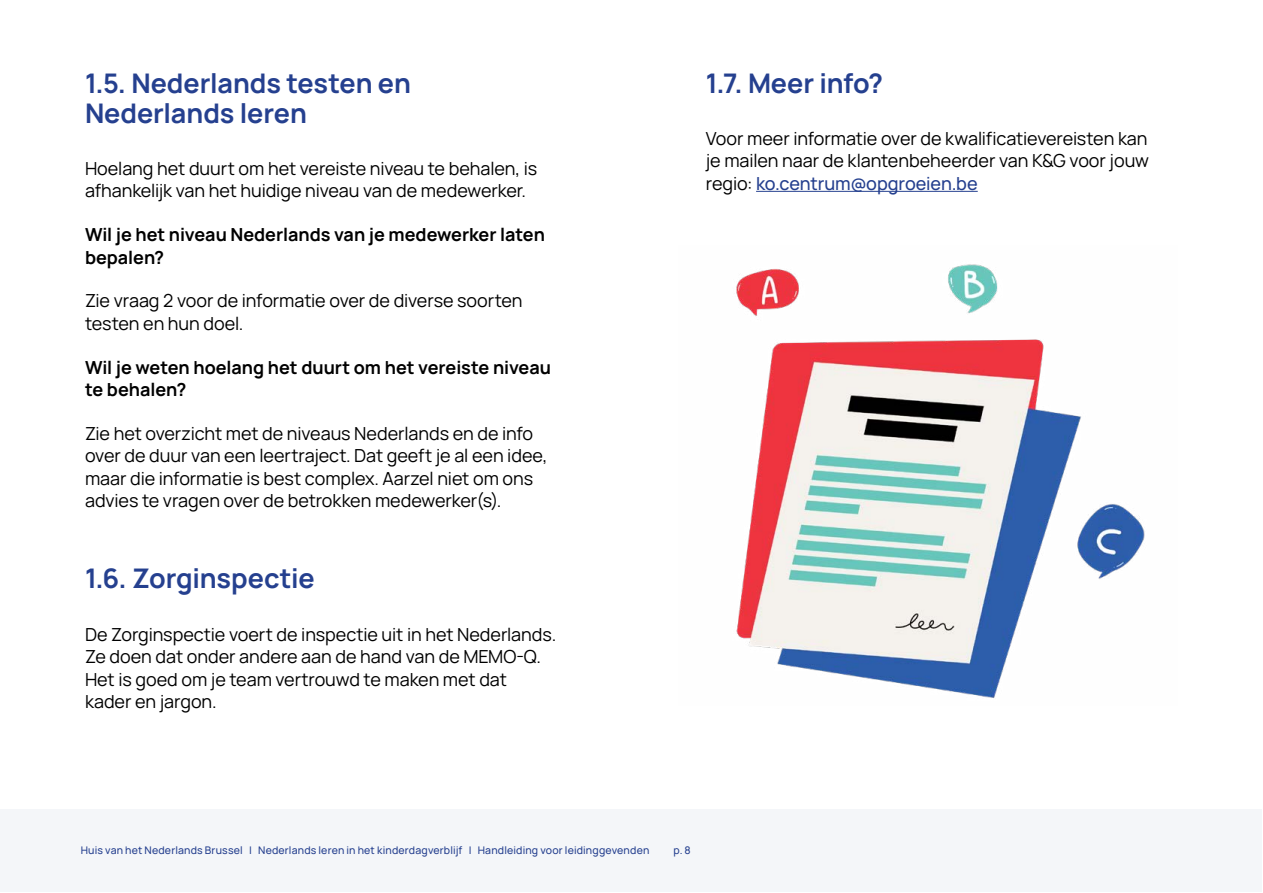
<style>
.page{position:relative;width:1263px;height:893px;background:#fff}
.page>*{position:absolute;margin:0;border:0;box-sizing:border-box;transform-origin:0 0}
.t1{font:700 27px/30px "Manrope";letter-spacing:-.005em;color:#25408f}
.t2{font:18px/22.5px "Manrope";letter-spacing:-.005em;color:#000}
.t3{font:700 18px/22.5px "Manrope";color:#000}
.t4{font:500 10.5px "Manrope";letter-spacing:.015em;color:#25408f}
.s1{font-weight:500;color:#25408f}
</style>
<div class="page">
<img style="left:736px;top:264px;width:409px;height:434px">
<hr style="left:756px;top:191px;width:222px;height:1px;background:#25408f">
<div style="left:1px;top:809px;width:1261px;height:83px;background:#f4f6f9"></div>
<h1 class="t1" style="left:85px;top:67px;width:327px">1.5. Nederlands testen en<br>Nederlands leren</h1>
<p class="t2" style="left:85px;top:156px;width:454px">Hoelang het duurt om het vereiste niveau te behalen, is afhankelijk van het huidige niveau van de medewerker.</p>
<p class="t3" style="left:85px;top:223px;width:461px">Wil je het niveau Nederlands van je medewerker laten bepalen?</p>
<p class="t2" style="left:85px;top:289px;width:439px">Zie vraag 2 voor de informatie over de diverse soorten testen en hun doel.</p>
<p class="t3" style="left:85px;top:355px;width:467px">Wil je weten hoelang het duurt om het vereiste niveau te behalen?</p>
<p class="t2" style="left:85px;top:421px;width:464px">Zie het overzicht met de niveaus Nederlands en de info over de duur van een leertraject. Dat geeft je al een idee, maar die informatie is best complex. Aarzel niet om ons advies te vragen over de betrokken medewerker(s).</p>
<h1 class="t1" style="left:85px;top:562px;width:231px">1.6. Zorginspectie</h1>
<p class="t2" style="left:85px;top:622px;width:473px">De Zorginspectie voert de inspectie uit in het Nederlands.<br>Ze doen dat onder andere aan de hand van de MEMO-Q.<br>Het is goed om je team vertrouwd te maken met dat kader en jargon.</p>
<h1 class="t1" style="left:706px;top:67px;width:179px">1.7. Meer info?</h1>
<p class="t2" style="left:706px;top:126px;width:445px;text-align:justify">Voor meer informatie over de kwalificatievereisten kan je mailen naar de klantenbeheerder van K&amp;G voor jouw regio: <span class="s1">ko.centrum@opgroeien.be</span></p>
<p class="t4" style="left:81px;top:843px;width:570px">Huis van het Nederlands Brussel | Nederlands leren in het kinderdagverblijf | Handleiding voor leidinggevenden</p>
<p class="t4" style="left:673px;top:843px;width:19px">p. 8</p>
</div>
